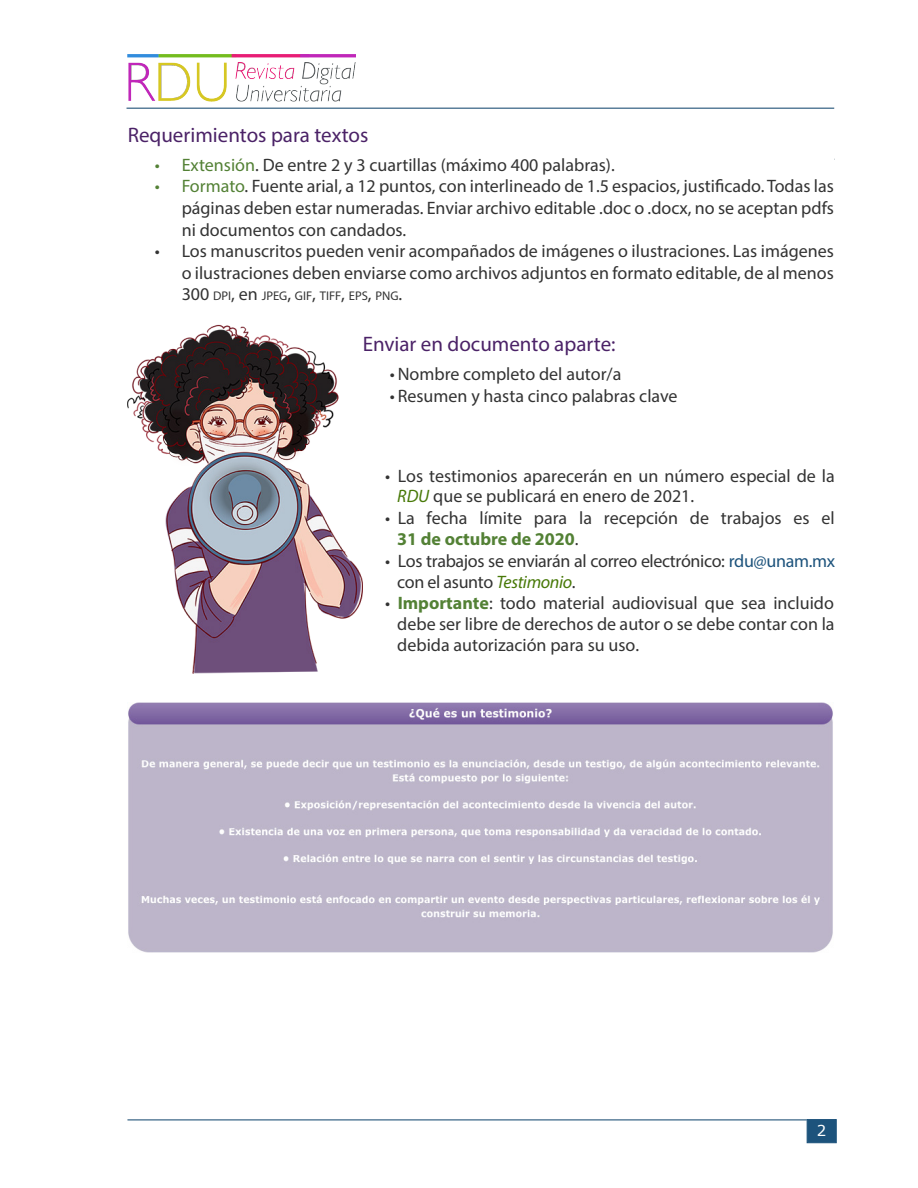
<style>
.page{position:relative;width:918px;height:1188px;background:#fff}
.page>*{position:absolute;margin:0;border:0;box-sizing:border-box;transform-origin:0 0}
.Subsubtítulo{font:21px "Myriad Pro";color:#4b2267}
.t1{font:18px/21.6px "Myriad Pro";color:#333;text-align:justify}
.t2{font:18px/20.9px "Myriad Pro";letter-spacing:-.02em;color:#333}
.t3{font:15px "Verdana";color:#fff}
.t4{font:12.6px "Myriad Pro";color:#333}
.s1{color:#538135}
.s2{font-size:18px}
.s3{font-style:italic;color:#487908}
.s4{font-weight:700;color:#538135}
.s5{color:#1d537c}
</style>
<div class="page">
<hr style="left:127px;top:158px;width:708px;height:2px;background:#231f20;opacity:.44">
<hr style="left:127px;top:1119px;width:681px;height:2px;background:#6f8ea6">
<hr style="left:128px;top:1120px;width:679px;height:1px;background:#1d537c">
<div style="left:807px;top:1119px;width:30px;height:24px;background:#1d537c;border:1px solid #1d537c"></div>
<hr style="left:126px;top:107px;width:709px;height:2px;background:#acbdca">
<hr style="left:127px;top:108px;width:707px;height:1px;background:#1d537c">
<img style="left:128px;top:54px;width:227px;height:48px">
<div style="left:128px;top:157px;width:706px;height:18px;background:#fff"></div>
<img style="left:128px;top:324px;width:235px;height:350px">
<img style="left:128px;top:702px;width:705px;height:251px">
<p class="Subsubtítulo" style="left:128px;top:122px;width:242px">Requerimientos para textos</p>
<p class="t1" style="left:155px;top:154px;width:462px"><span class="s1">• Extensión</span>. De entre 2 y 3 cuartillas (máximo 400 palabras).</p>
<p class="t1" style="left:182px;top:175px;width:654px;text-indent:-27px"><span class="s1">• Formato</span>. Fuente arial, a 12 puntos, con interlineado de 1.5 espacios, justificado. Todas las páginas deben estar numeradas. Enviar archivo editable .doc o .docx, no se aceptan pdfs ni documentos con candados.</p>
<p class="t1" style="left:155px;top:240px;width:681px;text-align:right">• Los manuscritos pueden venir acompañados de imágenes o ilustraciones. Las imágenes o ilustraciones deben enviarse como archivos adjuntos en formato editable, de al menos</p>
<p class="t4" style="left:182px;top:288px;width:222px"><span class="s2">300</span> DPI<span class="s2">, en</span> JPEG<span class="s2">,</span> GIF<span class="s2">,</span> TIFF<span class="s2">,</span> EPS<span class="s2">,</span> PNG<span class="s2">.</span></p>
<p class="Subsubtítulo" style="left:363px;top:331px;width:254px">Enviar en documento aparte:</p>
<p class="t1" style="left:390px;top:363px;width:233px">• Nombre completo del autor/a</p>
<p class="t1" style="left:390px;top:385px;width:289px">• Resumen y hasta cinco palabras clave</p>
<p class="t1" style="left:397px;top:465px;width:439px;line-height:20.9px;text-indent:-12px">• Los testimonios aparecerán en un número especial de la<br><span class="s3">RDU</span> que se publicará en enero de 2021.</p>
<p class="t1" style="left:397px;top:507px;width:439px;line-height:21px;text-indent:-12px">• La fecha límite para la recepción de trabajos es el<br><span class="s4">31 de octubre de 2020</span>.</p>
<p class="t2" style="left:397px;top:550px;width:439px;text-indent:-12px">• Los trabajos se enviarán al correo electrónico: <span class="s5">rdu@unam.mx </span>con el asunto <span class="s3">Testimonio</span>.</p>
<p class="t1" style="left:397px;top:592px;width:439px;line-height:21.1px;text-indent:-12px">• <span class="s4">Importante</span>: todo material audiovisual que sea incluido debe ser libre de derechos de autor o se debe contar con la debida autorización para su uso.</p>
<p class="t3" style="left:817px;top:1121px;width:11px">2</p>
</div>
